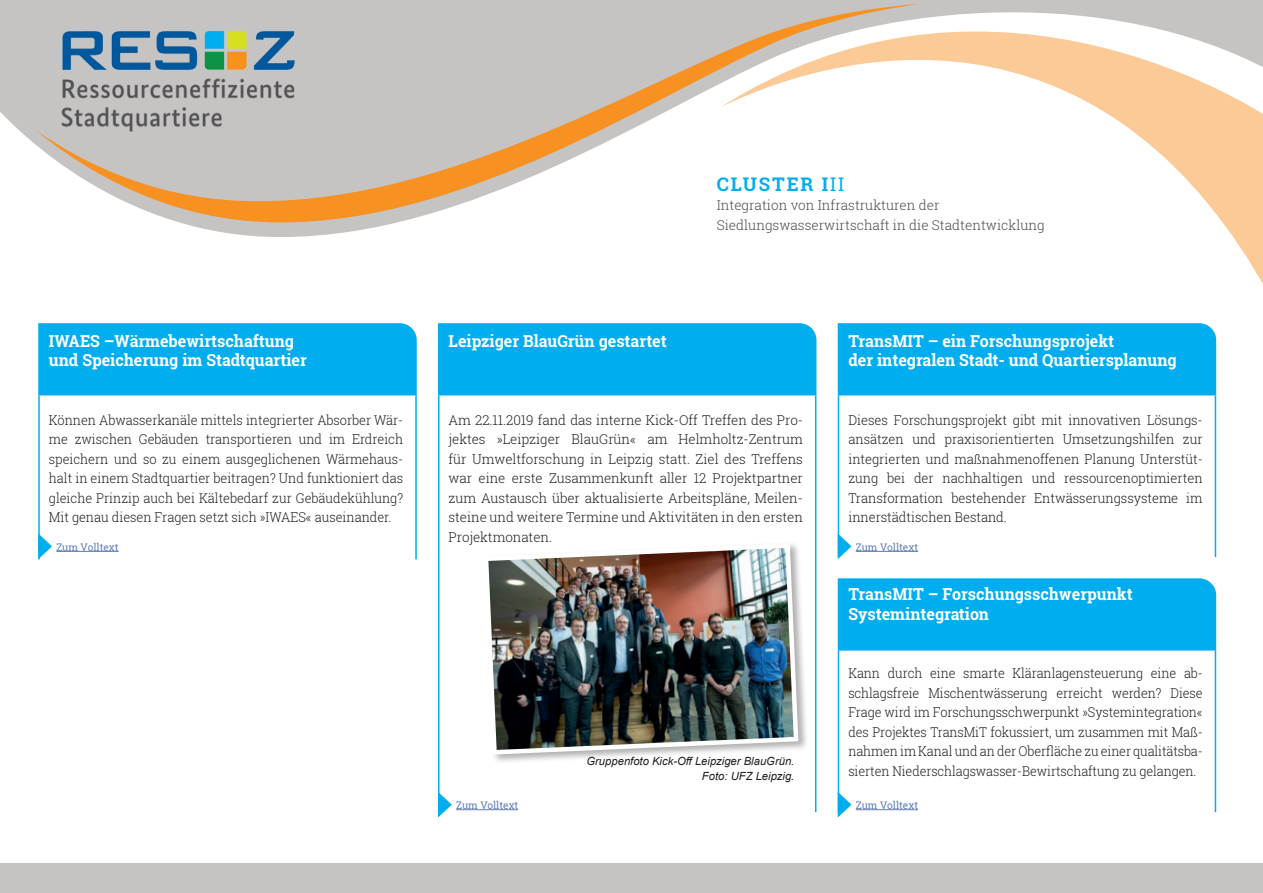
<style>
.page{position:relative;width:1263px;height:893px;background:#fff}
.page>*{position:absolute;margin:0;border:0;box-sizing:border-box;transform-origin:0 0}
.t1{font:700 18.75px "Roboto Slab";letter-spacing:.1em;color:#00aeef}
.t2{font:700 16.5px/19.5px "Roboto Slab";color:#fff}
.t3{font:300 13.5px/19.5px "Roboto Slab";letter-spacing:-.005em;color:#231f20}
.t4{font:300 13.5px/19.5px "Roboto Slab";letter-spacing:-.005em;color:#231f20;text-align:justify;scale:.94 1}
.t5{font:300 13.5px/19.5px "Roboto Slab";letter-spacing:-.005em;color:#231f20;text-align:justify;scale:.95 1}
.t6{font:300 13.5px/19.5px "Roboto Slab";letter-spacing:-.005em;color:#231f20;scale:.96 1}
.t7{font:300 13.5px/19.5px "Roboto Slab";color:#4b4c4d}
.t8{font:italic 11.25px/15px "Arial";color:#231f20;text-align:right}
.t9{font:10.5px "Roboto Slab";color:#607eb4}
.s1{font-weight:400}
</style>
<div class="page">
<svg style="left:0;top:0;width:721px;height:237px"></svg>
<svg style="left:721px;top:0;width:542px;height:284px"></svg>
<svg style="left:36px;top:4px;width:884px;height:218px;fill:#c6c3c3"></svg>
<img style="left:62px;top:26px;width:234px;height:48px">
<img style="left:58px;top:74px;width:240px;height:59px">
<div style="left:38px;top:323px;width:379px;height:72px;background:#00aeef"></div>
<div style="left:438px;top:323px;width:378px;height:72px;background:#00aeef"></div>
<hr style="left:38px;top:395px;width:2px;height:164px;background:#00aeef">
<hr style="left:415px;top:395px;width:2px;height:164px;background:#00aeef">
<hr style="left:438px;top:395px;width:1px;height:417px;background:#00aeef">
<hr style="left:815px;top:395px;width:1px;height:417px;background:#00aeef">
<div style="left:483px;top:542px;width:326px;height:222px;background:#231f20;opacity:.35"></div>
<img style="left:483px;top:542px;width:318px;height:215px">
<svg style="left:38px;top:533px;width:14px;height:26px"></svg>
<hr style="left:56px;top:551px;width:63px;height:1px;background:#607eb4">
<svg style="left:438px;top:792px;width:14px;height:25px"></svg>
<hr style="left:456px;top:809px;width:62px;height:1px;background:#607eb4">
<div style="left:838px;top:323px;width:378px;height:72px;background:#00aeef"></div>
<hr style="left:838px;top:395px;width:1px;height:162px;background:#00aeef">
<hr style="left:1215px;top:395px;width:1px;height:162px;background:#00aeef">
<svg style="left:838px;top:533px;width:13px;height:26px"></svg>
<hr style="left:856px;top:551px;width:62px;height:1px;background:#607eb4">
<div style="left:0;top:863px;width:1263px;height:30px;background:#c6c3c3"></div>
<div style="left:838px;top:578px;width:378px;height:73px;background:#00aeef"></div>
<hr style="left:838px;top:651px;width:1px;height:161px;background:#00aeef">
<hr style="left:1215px;top:651px;width:1px;height:161px;background:#00aeef">
<svg style="left:838px;top:792px;width:13px;height:25px"></svg>
<hr style="left:856px;top:809px;width:62px;height:1px;background:#607eb4">
<p class="t2" style="left:49px;top:331px;width:259px">IWAES –Wärmebewirtschaftung und Speicherung im Stadtquartier</p>
<p class="t5" style="left:49px;top:410px;width:374px">Können Abwasserkanäle mittels integrierter Absorber Wär&shy;me zwischen Gebäuden transportieren und im Erdreich speichern und so zu einem ausgeglichenen Wärmehaus&shy;halt in einem Stadtquartier beitragen? Und funktioniert das gleiche Prinzip auch bei Kältebedarf zur Gebäudekühlung?<br>Mit genau diesen Fragen setzt sich »IWAES« auseinander.</p>
<p class="t9" style="left:56px;top:540px;width:64px">Zum Volltext</p>
<p class="t2" style="left:449px;top:331px;width:220px">Leipziger BlauGrün gestartet</p>
<p class="t1" style="left:717px;top:171px;width:129px">CLUSTER I<span class="s1">II</span></p>
<p class="t7" style="left:717px;top:195px;width:329px">Integration von Infrastrukturen der<br>Siedlungswasserwirtschaft in die Stadtentwicklung</p>
<p class="t2" style="left:848px;top:331px;width:330px">TransMIT – ein Forschungsprojekt<br>der integralen Stadt- und Quartiersplanung</p>
<p class="t3" style="left:449px;top:410px;width:356px">Am 22.11.2019 fand das interne Kick-Off Treffen des Pro&shy;jektes »Leipziger BlauGrün« am Helmholtz-Zentrum für Umweltforschung in Leipzig statt. Ziel des Treffens war eine erste Zusammenkunft aller 12 Projektpartner zum Austausch über aktualisierte Arbeitspläne, Meilen&shy;steine und weitere Termine und Aktivitäten in den ersten Projektmonaten.</p>
<p class="t9" style="left:456px;top:798px;width:64px">Zum Volltext</p>
<p class="t8" style="left:586px;top:754px;width:209px">Gruppenfoto Kick-Off Leipziger BlauGrün.<br>Foto: UFZ Leipzig.</p>
<p class="t6" style="left:848px;top:410px;width:371px">Dieses Forschungsprojekt gibt mit innovativen Lösungs&shy;ansätzen und praxisorientierten Umsetzungshilfen zur integrierten und maßnahmenoffenen Planung Unterstüt&shy;zung bei der nachhaltigen und ressourcenoptimierten Transformation bestehender Entwässerungssysteme im innerstädtischen Bestand.</p>
<p class="t9" style="left:856px;top:540px;width:64px">Zum Volltext</p>
<p class="t2" style="left:848px;top:584px;width:286px">TransMIT – Forschungsschwerpunkt<br>Systemintegration</p>
<p class="t4" style="left:848px;top:663px;width:378px">Kann durch eine smarte Kläranlagensteuerung eine ab&shy;schlagsfreie Mischentwässerung erreicht werden? Diese Frage wird im Forschungsschwerpunkt »Systemintegration« des Projektes TransMiT fokussiert, um zusammen mit Maß&shy;nahmen im Kanal und an der Oberfläche zu einer qualitätsba&shy;sierten Niederschlagswasser-Bewirtschaftung zu gelangen.</p>
<p class="t9" style="left:856px;top:798px;width:64px">Zum Volltext</p>
</div>
